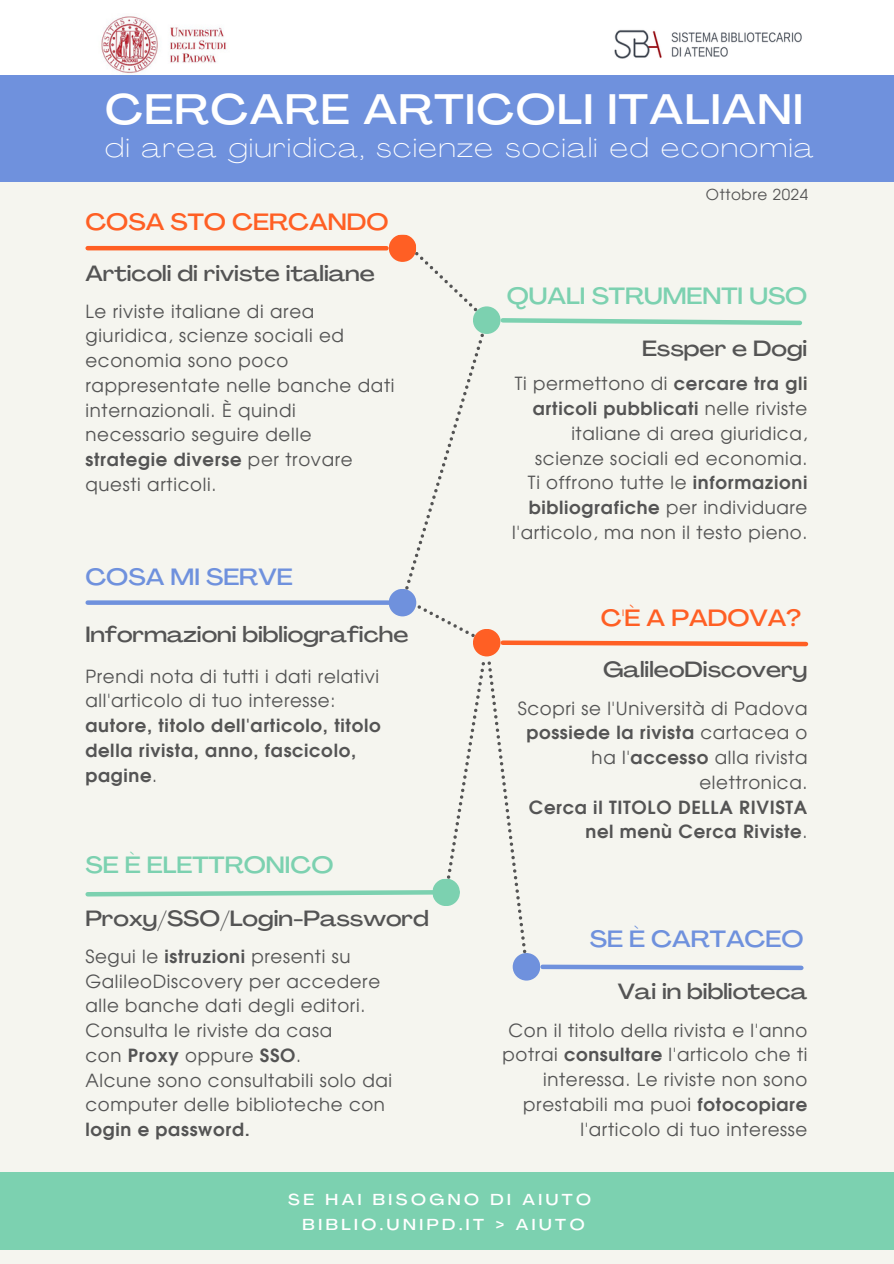
<style>
.page{position:relative;width:894px;height:1264px;background:#fff}
.page>*{position:absolute;margin:0;border:0;box-sizing:border-box;transform-origin:0 0}
.t1{font:500 expanded 42px "Agrandir";letter-spacing:.035em;color:#fff}
.t2{font:100 expanded 27px "Agrandir";letter-spacing:.06em;color:#fff}
.t3{font:500 expanded 23.25px "Agrandir";color:#7cd1b0}
.t4{font:500 expanded 23.25px "Agrandir";color:#ff5f24}
.t5{font:500 expanded 23.25px "Agrandir";color:#6f91dd}
.t6{font:500 expanded 21.75px "Agrandir";color:#545454}
.t7{font:18.15px/24.8px "Evolventa";letter-spacing:.035em;color:#545454;text-align:right}
.t8{font:700 18.15px/24.8px "Evolventa";letter-spacing:.035em;color:#545454}
.t9{font:500 expanded 15.6px/24.8px "Agrandir";letter-spacing:.225em;color:#fff;text-align:center}
.t10{font:15.15px "Evolventa";letter-spacing:.04em;color:#545454}
.s1{font-weight:700}
.s2{font-weight:400}
</style>
<div class="page">
<div style="left:0;top:0;width:893px;height:1263px;background:#f5f5ef"></div>
<div style="left:0;top:0;width:893px;height:75px;background:#fff"></div>
<img style="left:101px;top:16px;width:127px;height:58px">
<img style="left:614px;top:30px;width:188px;height:29px">
<div style="left:0;top:75px;width:893px;height:106px;background:#6f91dd"></div>
<div style="left:0;top:1172px;width:893px;height:77px;background:#7cd1b0"></div>
<hr style="left:88px;top:246px;width:298px;height:4px;background:#ff5f24">
<svg style="left:409px;top:252px;width:69px;height:60px"></svg>
<div style="left:388px;top:234px;width:28px;height:28px;background:#ff5f24;border-radius:50%"></div>
<div style="left:88px;top:600px;width:307px;height:5px;background:#6f91dd"></div>
<svg style="left:411px;top:601px;width:64px;height:36px"></svg>
<div style="left:388px;top:589px;width:28px;height:27px;background:#6f91dd;border-radius:50%"></div>
<svg style="left:498px;top:317px;width:304px;height:10px"></svg>
<div style="left:473px;top:306px;width:27px;height:28px;background:#7cd1b0;border-radius:50%"></div>
<svg style="left:499px;top:638px;width:310px;height:10px"></svg>
<svg style="left:539px;top:962px;width:265px;height:10px"></svg>
<div style="left:512px;top:953px;width:28px;height:27px;background:#6f91dd;border-radius:50%"></div>
<div style="left:473px;top:629px;width:27px;height:27px;background:#ff5f24;border-radius:50%"></div>
<svg style="left:85px;top:661px;width:441px;height:292px"></svg>
<svg style="left:405px;top:333px;width:79px;height:257px"></svg>
<h1 class="t1" style="left:105px;top:93px;width:699px">CERCARE ARTICOLI ITALIANI</h1>
<h2 class="t2" style="left:105px;top:137px;width:709px">di area giuridica, scienze sociali ed economia</h2>
<h2 class="t4" style="left:85px;top:212px;width:304px">COSA STO CERCANDO</h2>
<h4 class="t6" style="left:85px;top:264px;width:291px">Articoli di riviste italiane</h4>
<h2 class="t7" style="left:85px;top:300px;width:310px;text-align:left">Le riviste italiane di area giuridica, scienze sociali ed economia sono poco rappresentate nelle banche dati internazionali. È quindi necessario seguire delle <span class="s1">strategie diverse</span> per trovare questi articoli.</h2>
<h3 class="t5" style="left:85px;top:567px;width:209px">COSA MI SERVE</h3>
<h3 class="t6" style="left:85px;top:625px;width:324px">Informazioni bibliografiche</h3>
<p class="t8" style="left:85px;top:664px;width:297px"><span class="s2">Prendi nota di tutti i dati relativi all'articolo di tuo interesse: </span>autore, titolo dell'articolo, titolo della rivista, anno, fascicolo, pagine<span class="s2">.</span></p>
<h4 class="t3" style="left:85px;top:855px;width:249px">SE È ELETTRONICO</h4>
<h4 class="t6" style="left:85px;top:909px;width:345px">Proxy/SSO/Login-Password</h4>
<h3 class="t7" style="left:85px;top:945px;width:308px;text-align:left">Segui le <span class="s1">istruzioni</span> presenti su<br>GalileoDiscovery per accedere alle banche dati degli editori.<br>Consulta le riviste da casa<br>con <span class="s1">Proxy</span> oppure <span class="s1">SSO</span>.<br>Alcune sono consultabili solo dai computer delle biblioteche con <span class="s1">login e password.</span></h3>
<h5 class="t10" style="left:705px;top:188px;width:104px">Ottobre 2024</h5>
<h3 class="t3" style="left:506px;top:286px;width:302px">QUALI STRUMENTI USO</h3>
<h2 class="t6" style="left:641px;top:339px;width:167px">Essper e Dogi</h2>
<h2 class="t7" style="left:512px;top:372px;width:297px">Ti permettono di <span class="s1">cercare tra gli articoli pubblicati</span> nelle riviste italiane di area giuridica, scienze sociali ed economia.<br>Ti offrono tutte le <span class="s1">informazioni bibliografiche</span> per individuare l'articolo, ma non il testo pieno.</h2>
<h4 class="t4" style="left:600px;top:608px;width:202px">C'È A PADOVA?</h4>
<h2 class="t6" style="left:603px;top:660px;width:206px">GalileoDiscovery</h2>
<h3 class="t8" style="left:517px;top:696px;width:291px;text-align:right"><span class="s2">Scopri se l'Università di Padova </span>possiede la rivista <span class="s2">cartacea o ha l'</span>accesso <span class="s2">alla rivista elettronica.<br></span>Cerca il TITOLO DELLA RIVISTA nel menù Cerca Riviste<span class="s2">.</span></h3>
<h4 class="t5" style="left:589px;top:929px;width:215px">SE È CARTACEO</h4>
<h3 class="t6" style="left:617px;top:982px;width:191px">Vai in biblioteca</h3>
<h4 class="t7" style="left:502px;top:1018px;width:306px">Con il titolo della rivista e l'anno potrai <span class="s1">consultare</span> l'articolo che ti interessa. Le riviste non sono prestabili ma puoi <span class="s1">fotocopiare </span>l'articolo di tuo interesse</h4>
<h2 class="t9" style="left:288px;top:1188px;width:304px">SE HAI BISOGNO DI AIUTO<br>BIBLIO.UNIPD.IT &gt; AIUTO</h2>
</div>
